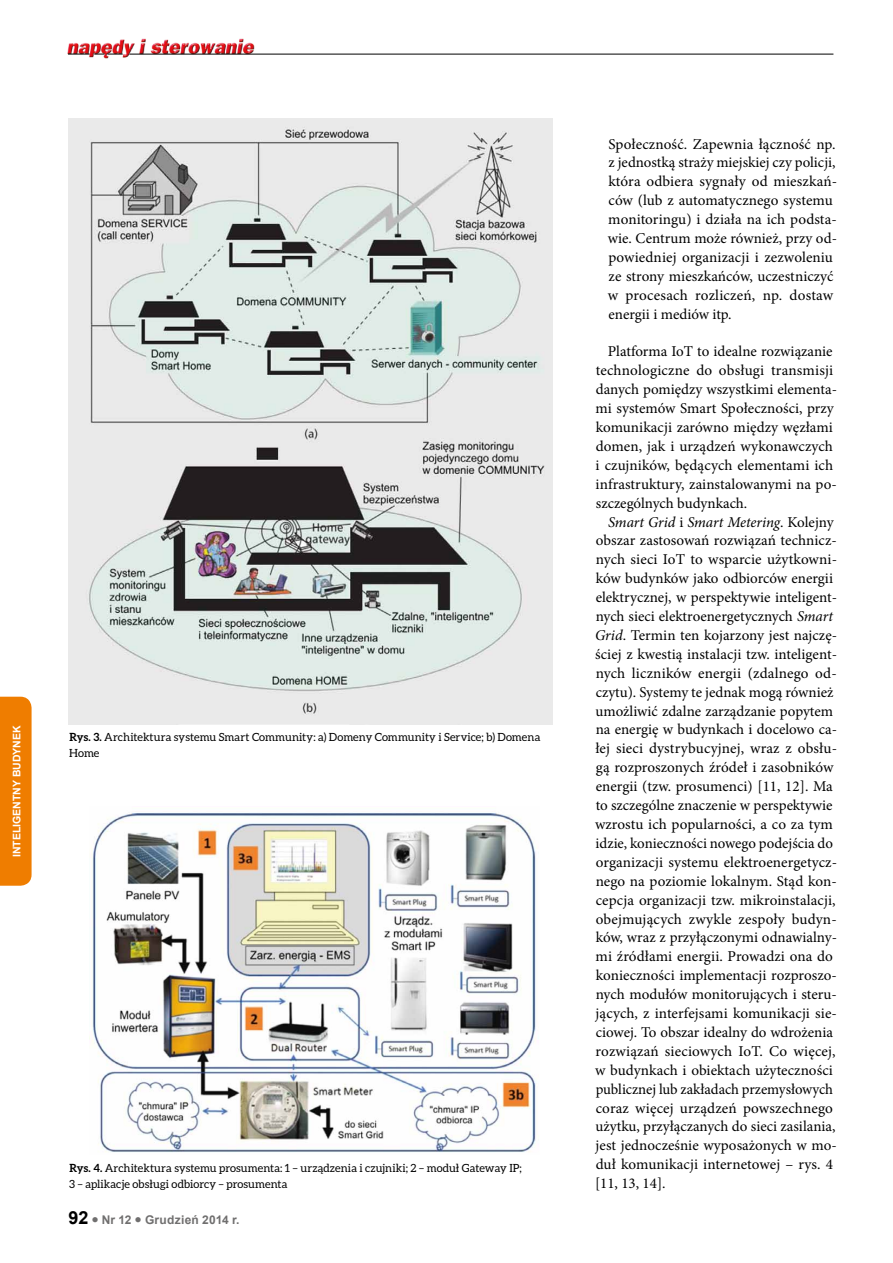
<style>
.page{position:relative;width:893px;height:1263px;background:#fff}
.page>*{position:absolute;margin:0;border:0;box-sizing:border-box;transform-origin:0 0}
.t1{font:15px/18.9px "Minion Pro";letter-spacing:.005em;color:#000}
.t2{font:700 12px "Arial";letter-spacing:.02em;color:#706f6f}
.t3{font:11.25px/15.9px "Aleo";letter-spacing:.005em;color:#000}
.t4{font:700 10.5px "Arial";color:#fff}
.s1{font-weight:700}
.s2{font-size:18px;color:#000}
.s3{font-style:italic}
</style>
<div class="page">
<img style="left:67px;top:38px;width:190px;height:21px">
<hr style="left:129px;top:54px;width:704px;height:1px;background:#000">
<svg style="left:68px;top:54px;width:55px;height:1px"></svg>
<div style="left:0;top:697px;width:32px;height:189px;background:#ef7d00"></div>
<img style="left:69px;top:119px;width:483px;height:605px">
<img style="left:91px;top:813px;width:448px;height:339px">
<p class="t4" style="left:10px;top:857px;width:133px;rotate:-90deg">INTELIGENTNY BUDYNEK</p>
<p class="t3" style="left:69px;top:729px;width:473px"><span class="s1">Rys. 3.</span> Architektura systemu Smart Community: a) Domeny Community i Service; b) Domena<br>Home</p>
<p class="t3" style="left:69px;top:1160px;width:454px"><span class="s1">Rys. 4.</span> Architektura systemu prosumenta: 1 – urządzenia i czujniki; 2 – moduł Gateway IP;<br>3 – aplikacje obsługi odbiorcy – prosumenta</p>
<p class="t2" style="left:68px;top:1212px;width:173px"><span class="s2">92</span> ● Nr 12 ● Grudzień 2014 r.</p>
<p class="t1" style="left:608px;top:134px;width:231px">Społeczność. Zapewnia łączność np. z jednostką straży miejskiej czy policji, która odbiera sygnały od mieszkań&shy;ców (lub z automatycznego systemu monitoringu) i działa na ich podsta&shy;wie. Centrum może również, przy od&shy;powiedniej organizacji i zezwoleniu ze strony mieszkańców, uczestniczyć w procesach rozliczeń, np. dostaw energii i mediów itp.</p>
<p class="t1" style="left:596px;top:342px;width:243px;text-indent:12px">Platforma IoT to idealne rozwiązanie technologiczne do obsługi transmisji danych pomiędzy wszystkimi elementa&shy;mi systemów Smart Społeczności, przy komunikacji zarówno między węzłami domen, jak i urządzeń wykonawczych i czujników, będących elementami ich infrastruktury, zainstalowanymi na po&shy;szczególnych budynkach.</p>
<p class="t1" style="left:595px;top:512px;width:244px;text-indent:13px"><span class="s3">Smart Grid</span> i <span class="s3">Smart Metering</span>. Kolejny obszar zastosowań rozwiązań technicz&shy;nych sieci IoT to wsparcie użytkowni&shy;ków budynków jako odbiorców energii elektrycznej, w perspektywie inteligent&shy;nych sieci elektroenergetycznych <span class="s3">Smart Grid</span>. Termin ten kojarzony jest najczę&shy;ściej z kwestią instalacji tzw. inteligent&shy;nych liczników energii (zdalnego od&shy;czytu). Systemy te jednak mogą również umożliwić zdalne zarządzanie popytem na energię w budynkach i docelowo ca&shy;łej sieci dystrybucyjnej, wraz z obsłu&shy;gą rozproszonych źródeł i zasobników energii (tzw. prosumenci) [11, 12]. Ma to szczególne znaczenie w perspektywie wzrostu ich popularności, a co za tym idzie, konieczności nowego podejścia do organizacji systemu elektroenergetycz&shy;nego na poziomie lokalnym. Stąd kon&shy;cepcja organizacji tzw. mikroinstalacji, obejmujących zwykle zespoły budyn&shy;ków, wraz z przyłączonymi odnawialny&shy;mi źródłami energii. Prowadzi ona do konieczności implementacji rozproszo&shy;nych modułów monitorujących i steru&shy;jących, z interfejsami komunikacji sie&shy;ciowej. To obszar idealny do wdrożenia rozwiązań sieciowych IoT. Co więcej, w budynkach i obiektach użyteczności publicznej lub zakładach przemysłowych coraz więcej urządzeń powszechnego użytku, przyłączanych do sieci zasilania, jest jednocześnie wyposażonych w mo&shy;duł komunikacji internetowej – rys. 4 [11, 13, 14].</p>
</div>
